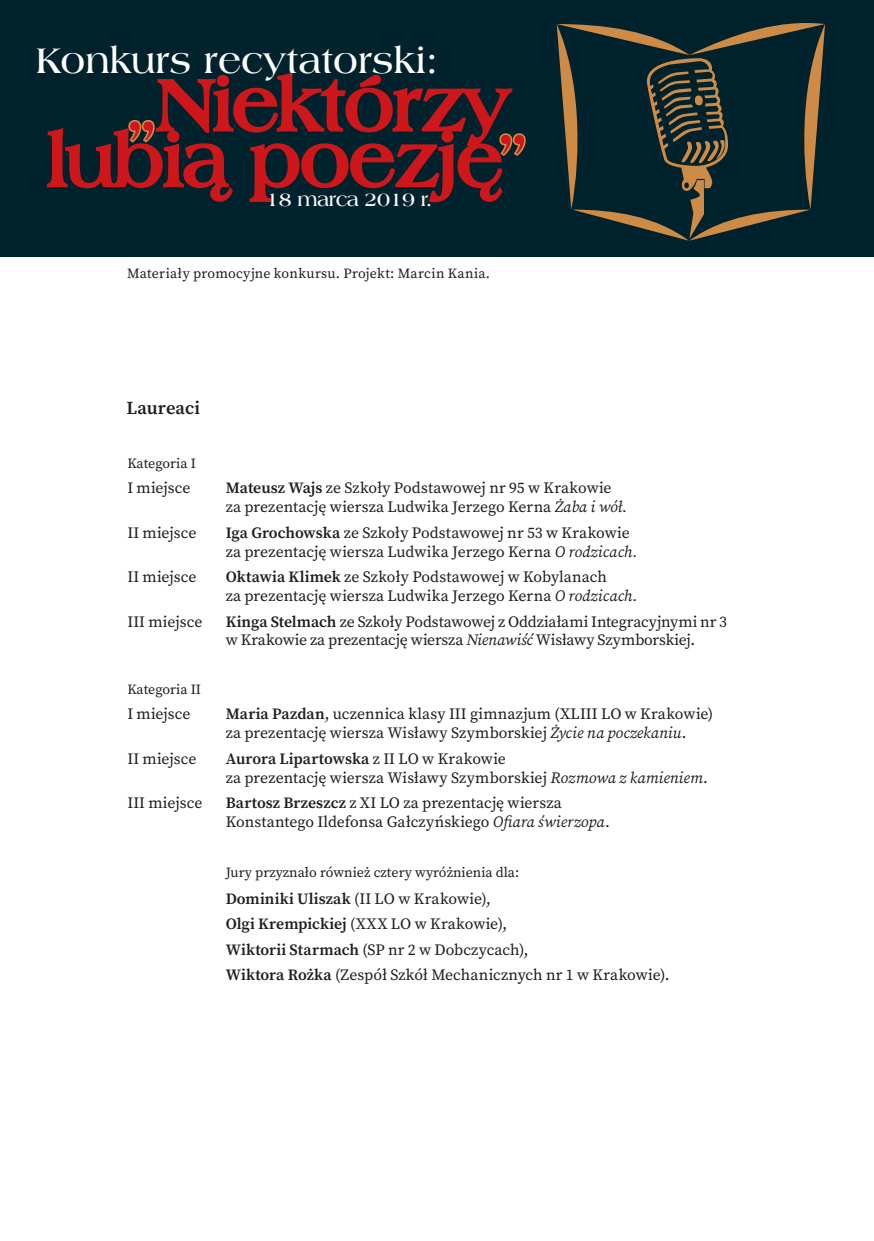
<style>
.page{position:relative;width:874px;height:1241px;background:#fff}
.page>*{position:absolute;margin:0;border:0;box-sizing:border-box;transform-origin:0 0}
.t1{font:700 75.6px/55.6px "Americana EU";letter-spacing:-.01em;color:#cd171a;text-align:right}
.t2{font:700 37.8px "Americana EU";color:#fff}
.t3{font:700 19.95px "Americana EU";letter-spacing:-.025em;color:#fff}
.t4{font:600 18.38px "Source Serif Pro";letter-spacing:.005em;color:#1d1d1b}
.t5{font:15.75px/18.9px "Source Serif Pro";color:#1d1d1b}
.t6{font:14px "Source Serif Pro";color:#1d1d1b}
.s1{font-weight:600}
.s2{font-style:italic}
</style>
<div class="page">
<div style="left:0;top:0;width:873px;height:256px;background:#00222c"></div>
<svg style="left:556px;top:19px;width:268px;height:222px;background:#223330"></svg>
<svg style="left:45px;top:70px;width:482px;height:186px;background:#232029"></svg>
<h2 class="t2" style="left:36px;top:38px;width:403px">Konkurs recytatorski:</h2>
<h1 class="t1" style="left:48px;top:77px;width:482px">„Niektórzy lubią poezję”</h1>
<p class="t3" style="left:266px;top:187px;width:167px">18 marca 2019 r.</p>
<p class="t6" style="left:127px;top:264px;width:364px">Materiały promocyjne konkursu. Projekt: Marcin Kania.</p>
<p class="t4" style="left:126px;top:395px;width:75px">Laureaci</p>
<p class="t6" style="left:127px;top:453px;width:70px">Kategoria I</p>
<p class="t5" style="left:127px;top:478px;width:65px">I miejsce</p>
<p class="t5" style="left:226px;top:478px;width:403px"><span class="s1">Mateusz Wajs</span> ze Szkoły Podstawowej nr 95 w Krakowie za prezentację wiersza Ludwika Jerzego Kerna <span class="s2">Żaba i wół.</span></p>
<p class="t5" style="left:127px;top:523px;width:70px">II miejsce</p>
<p class="t5" style="left:226px;top:523px;width:413px"><span class="s1">Iga Grochowska</span> ze Szkoły Podstawowej nr 53 w Krakowie za prezentację wiersza Ludwika Jerzego Kerna <span class="s2">O rodzicach.</span></p>
<p class="t5" style="left:127px;top:567px;width:70px">II miejsce</p>
<p class="t5" style="left:226px;top:567px;width:413px"><span class="s1">Oktawia Klimek</span> ze Szkoły Podstawowej w Kobylanach<br>za prezentację wiersza Ludwika Jerzego Kerna <span class="s2">O rodzicach.</span></p>
<p class="t5" style="left:127px;top:611px;width:76px">III miejsce</p>
<p class="t5" style="left:226px;top:611px;width:502px"><span class="s1">Kinga Stelmach</span> ze Szkoły Podstawowej z Oddziałami Integracyjnymi nr 3 w Krakowie za prezentację wiersza <span class="s2">Nienawiść</span> Wisławy Szymborskiej.</p>
<p class="t6" style="left:127px;top:679px;width:75px">Kategoria II</p>
<p class="t5" style="left:127px;top:704px;width:65px">I miejsce</p>
<p class="t5" style="left:226px;top:704px;width:488px"><span class="s1">Maria Pazdan</span>, uczennica klasy III gimnazjum (XLIII LO w Krakowie) za prezentację wiersza Wisławy Szymborskiej <span class="s2">Życie na poczekaniu</span>.</p>
<p class="t5" style="left:127px;top:749px;width:70px">II miejsce</p>
<p class="t5" style="left:226px;top:749px;width:483px"><span class="s1">Aurora Lipartowska</span> z II LO w Krakowie<br>za prezentację wiersza Wisławy Szymborskiej <span class="s2">Rozmowa z kamieniem</span>.</p>
<p class="t5" style="left:127px;top:793px;width:76px">III miejsce</p>
<p class="t5" style="left:226px;top:793px;width:385px"><span class="s1">Bartosz Brzeszcz</span> z XI LO za prezentację wiersza<br>Konstantego Ildefonsa Gałczyńskiego <span class="s2">Ofiara świerzopa</span>.</p>
<p class="t6" style="left:226px;top:862px;width:295px">Jury przyznało również cztery wyróżnienia dla:</p>
<p class="t5" style="left:226px;top:885px;width:445px;line-height:25.6px"><span class="s1">Dominiki Uliszak</span> (II LO w Krakowie),<br><span class="s1">Olgi Krempickiej</span> (XXX LO w Krakowie),<br><span class="s1">Wiktorii Starmach</span> (SP nr 2 w Dobczycach),<br><span class="s1">Wiktora Rożka</span> (Zespół Szkół Mechanicznych nr 1 w Krakowie).</p>
</div>
